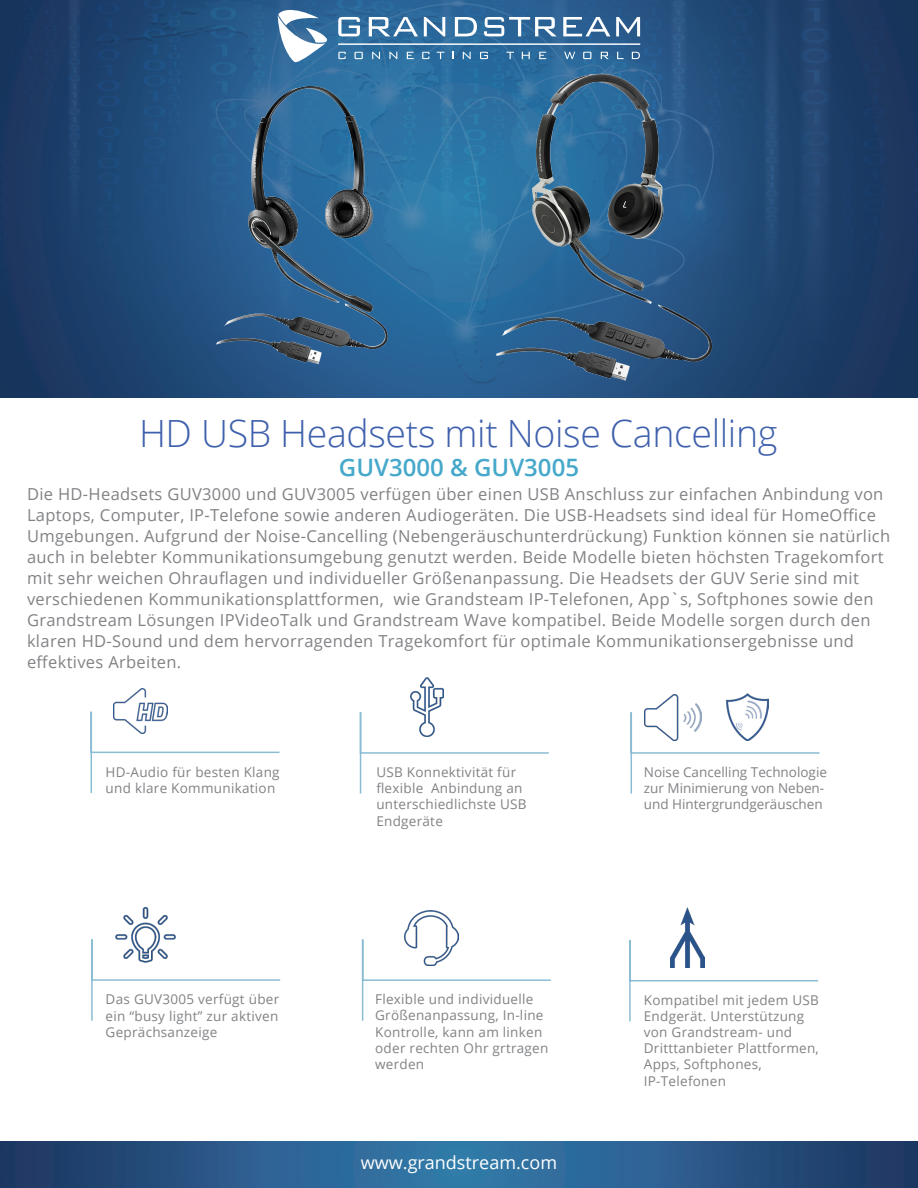
<style>
.page{position:relative;width:918px;height:1188px;background:#fff}
.page>*{position:absolute;margin:0;border:0;box-sizing:border-box;transform-origin:0 0}
.t1{font:300 37.5px "Open Sans";letter-spacing:-.01em;color:#3e60ac}
.t2{font:600 24px "Open Sans";color:#46a8ca}
.t3{font:18px "Open Sans";color:#fff}
.t4{font:16.5px/21px "Open Sans";letter-spacing:.02em;color:#808285}
.t5{font:13.5px/16.2px "Open Sans";letter-spacing:.02em;color:#808285}
.t6{font:13.5px/16.2px "Open Sans";color:#808285}
</style>
<div class="page">
<img style="left:0;top:0;width:918px;height:397px">
<svg style="left:278px;top:10px;width:49px;height:52px"></svg>
<svg style="left:338px;top:17px;width:22px;height:19px"></svg>
<svg style="left:369px;top:17px;width:49px;height:19px"></svg>
<svg style="left:424px;top:17px;width:21px;height:19px"></svg>
<svg style="left:455px;top:17px;width:22px;height:19px"></svg>
<svg style="left:484px;top:17px;width:73px;height:19px"></svg>
<svg style="left:563px;top:17px;width:47px;height:19px"></svg>
<svg style="left:616px;top:17px;width:24px;height:19px"></svg>
<svg style="left:338px;top:52px;width:8px;height:7px"></svg>
<svg style="left:355px;top:52px;width:8px;height:7px"></svg>
<svg style="left:372px;top:52px;width:8px;height:7px"></svg>
<svg style="left:389px;top:52px;width:8px;height:7px"></svg>
<svg style="left:407px;top:52px;width:7px;height:7px"></svg>
<svg style="left:422px;top:52px;width:8px;height:7px"></svg>
<svg style="left:437px;top:52px;width:7px;height:7px"></svg>
<svg style="left:463px;top:52px;width:8px;height:7px"></svg>
<svg style="left:480px;top:52px;width:8px;height:7px"></svg>
<svg style="left:506px;top:52px;width:8px;height:7px"></svg>
<svg style="left:522px;top:52px;width:8px;height:7px"></svg>
<svg style="left:539px;top:52px;width:7px;height:7px"></svg>
<svg style="left:632px;top:52px;width:8px;height:7px"></svg>
<svg style="left:583px;top:52px;width:8px;height:7px"></svg>
<svg style="left:601px;top:52px;width:8px;height:7px"></svg>
<svg style="left:617px;top:52px;width:7px;height:7px"></svg>
<svg style="left:564px;top:52px;width:11px;height:7px"></svg>
<hr style="left:338px;top:44px;width:302px;height:1px;background:#fff">
<svg style="left:0;top:1142px;width:918px;height:46px;background:#295988"></svg>
<svg style="left:629px;top:940px;width:190px;height:82px"></svg>
<svg style="left:91px;top:938px;width:190px;height:83px"></svg>
<svg style="left:361px;top:938px;width:190px;height:83px"></svg>
<img style="left:405px;top:910px;width:53px;height:55px">
<svg style="left:359px;top:712px;width:190px;height:82px"></svg>
<img style="left:411px;top:678px;width:33px;height:59px">
<img style="left:644px;top:695px;width:57px;height:16px">
<img style="left:726px;top:694px;width:42px;height:17px">
<svg style="left:630px;top:711px;width:190px;height:83px"></svg>
<img style="left:116px;top:908px;width:59px;height:55px">
<svg style="left:90px;top:711px;width:190px;height:82px"></svg>
<img style="left:113px;top:688px;width:55px;height:46px">
<img style="left:144px;top:64px;width:294px;height:307px">
<img style="left:438px;top:59px;width:338px;height:338px">
<img style="left:671px;top:908px;width:34px;height:59px">
<p class="t1" style="left:139px;top:407px;width:640px">HD USB Headsets mit Noise Cancelling</p>
<p class="t4" style="left:27px;top:483px;width:865px">Die HD-Headsets GUV3000 und GUV3005 verfügen über einen USB Anschluss zur einfachen Anbindung von Laptops, Computer, IP-Telefone sowie anderen Audiogeräten. Die USB-Headsets sind ideal für HomeOffice Umgebungen. Aufgrund der Noise-Cancelling (Nebengeräuschunterdrückung) Funktion können sie natürlich auch in belebter Kommunikationsumgebung genutzt werden. Beide Modelle bieten höchsten Tragekomfort mit sehr weichen Ohrauflagen und individueller Größenanpassung. Die Headsets der GUV Serie sind mit verschiedenen Kommunikationsplattformen, wie Grandsteam IP-Telefonen, App`s, Softphones sowie den Grandstream Lösungen IPVideoTalk und Grandstream Wave kompatibel. Beide Modelle sorgen durch den klaren HD-Sound und dem hervorragenden Tragekomfort für optimale Kommunikationsergebnisse und effektives Arbeiten.</p>
<p class="t2" style="left:339px;top:451px;width:242px">GUV3000 &amp; GUV3005</p>
<p class="t5" style="left:106px;top:763px;width:176px">HD-Audio für besten Klang und klare Kommunikation</p>
<p class="t5" style="left:376px;top:763px;width:152px">USB Konnektivität für flexible Anbindung an unterschiedlichste USB<br>Endgeräte</p>
<p class="t6" style="left:644px;top:764px;width:185px">Noise Cancelling Technologie zur Minimierung von Neben&shy;und Hintergrundgeräuschen</p>
<p class="t5" style="left:106px;top:991px;width:175px;text-align:justify">Das GUV3005 verfügt über ein “busy light” zur aktiven Geprächsanzeige</p>
<p class="t5" style="left:375px;top:991px;width:175px">Flexible und individuelle<br>Größenanpassung, In-line<br>Kontrolle, kann am linken oder rechten Ohr grtragen werden</p>
<p class="t3" style="left:361px;top:1151px;width:198px">www.grandstream.com</p>
<p class="t5" style="left:644px;top:991px;width:177px">Kompatibel mit jedem USB<br>Endgerät. Unterstützung von Grandstream- und<br>Dritttanbieter Plattformen,<br>Apps, Softphones,</p>
<p class="t5" style="left:644px;top:1072px;width:84px">IP-Telefonen</p>
</div>
